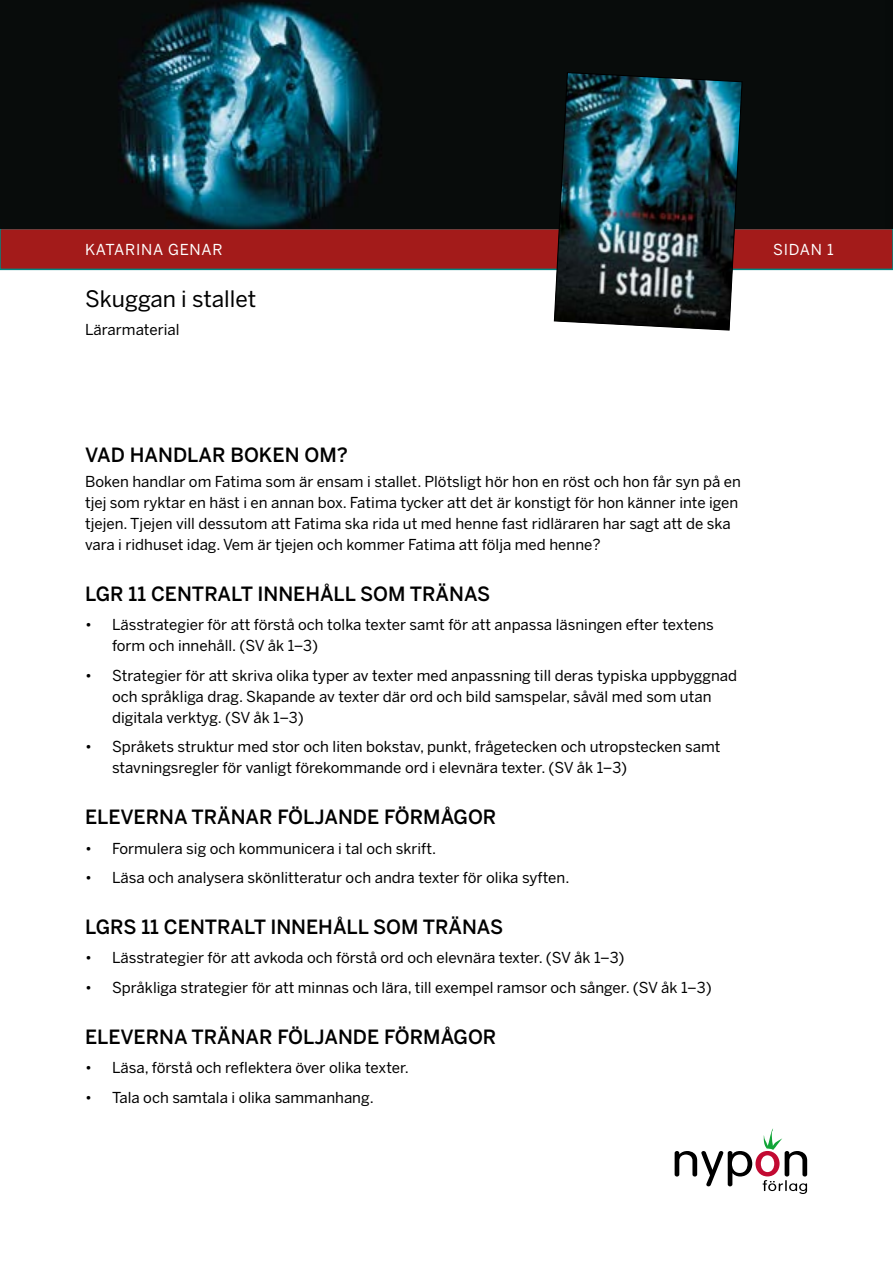
<style>
.page{position:relative;width:893px;height:1263px;background:#fff}
.page>*{position:absolute;margin:0;border:0;box-sizing:border-box;transform-origin:0 0}
.t1{font:22.5px "Benton Sans";color:#000}
.t2{font:500 19.5px "Benton Sans";color:#000}
.t3{font:15px/21px "Benton Sans";color:#000}
.t4{font:15px "Benton Sans";letter-spacing:.05em;color:#fff}
</style>
<div class="page">
<div style="left:0;top:228px;width:893px;height:42px;background:#a31b1a;border:2px solid #008781"></div>
<img style="left:0;top:0;width:893px;height:229px">
<img style="left:553px;top:71px;width:190px;height:260px">
<svg style="left:675px;top:1128px;width:132px;height:66px"></svg>
<p class="t4" style="left:85px;top:240px;width:139px">KATARINA GENAR</p>
<p class="t4" style="left:773px;top:241px;width:62px">SIDAN 1</p>
<h1 class="t1" style="left:85px;top:285px;width:173px">Skuggan i stallet</h1>
<p class="t3" style="left:85px;top:319px;width:96px">Lärarmaterial</p>
<h2 class="t2" style="left:85px;top:443px;width:264px">VAD HANDLAR BOKEN OM?</h2>
<p class="t3" style="left:85px;top:471px;width:657px">Boken handlar om Fatima som är ensam i stallet. Plötsligt hör hon en röst och hon får syn på en tjej som ryktar en häst i en annan box. Fatima tycker att det är konstigt för hon känner inte igen tjejen. Tjejen vill dessutom att Fatima ska rida ut med henne fast ridläraren har sagt att de ska vara i ridhuset idag. Vem är tjejen och kommer Fatima att följa med henne?</p>
<h2 class="t2" style="left:85px;top:582px;width:407px">LGR 11 CENTRALT INNEHÅLL SOM TRÄNAS</h2>
<p class="t3" style="left:112px;top:614px;width:603px;text-indent:-27px">• Lässtrategier för att förstå och tolka texter samt för att anpassa läsningen efter textens form och innehåll. (SV åk 1–3)</p>
<p class="t3" style="left:112px;top:665px;width:627px;text-indent:-27px">• Strategier för att skriva olika typer av texter med anpassning till deras typiska uppbyggnad och språkliga drag. Skapande av texter där ord och bild samspelar, såväl med som utan digitala verktyg. (SV åk 1–3)</p>
<p class="t3" style="left:112px;top:736px;width:610px;text-indent:-27px">• Språkets struktur med stor och liten bokstav, punkt, frågetecken och utropstecken samt stavningsregler för vanligt förekommande ord i elevnära texter. (SV åk 1–3)</p>
<h2 class="t2" style="left:85px;top:805px;width:413px">ELEVERNA TRÄNAR FÖLJANDE FÖRMÅGOR</h2>
<p class="t3" style="left:85px;top:838px;width:353px">• Formulera sig och kommunicera i tal och skrift.</p>
<p class="t3" style="left:85px;top:867px;width:486px">• Läsa och analysera skönlitteratur och andra texter för olika syften.</p>
<h2 class="t2" style="left:85px;top:915px;width:420px">LGRS 11 CENTRALT INNEHÅLL SOM TRÄNAS</h2>
<p class="t3" style="left:85px;top:947px;width:541px">• Lässtrategier för att avkoda och förstå ord och elevnära texter. (SV åk 1–3)</p>
<p class="t3" style="left:85px;top:977px;width:628px">• Språkliga strategier för att minnas och lära, till exempel ramsor och sånger. (SV åk 1–3)</p>
<h2 class="t2" style="left:85px;top:1025px;width:413px">ELEVERNA TRÄNAR FÖLJANDE FÖRMÅGOR</h2>
<p class="t3" style="left:85px;top:1057px;width:325px">• Läsa, förstå och reflektera över olika texter.</p>
<p class="t3" style="left:85px;top:1087px;width:290px">• Tala och samtala i olika sammanhang.</p>
</div>
